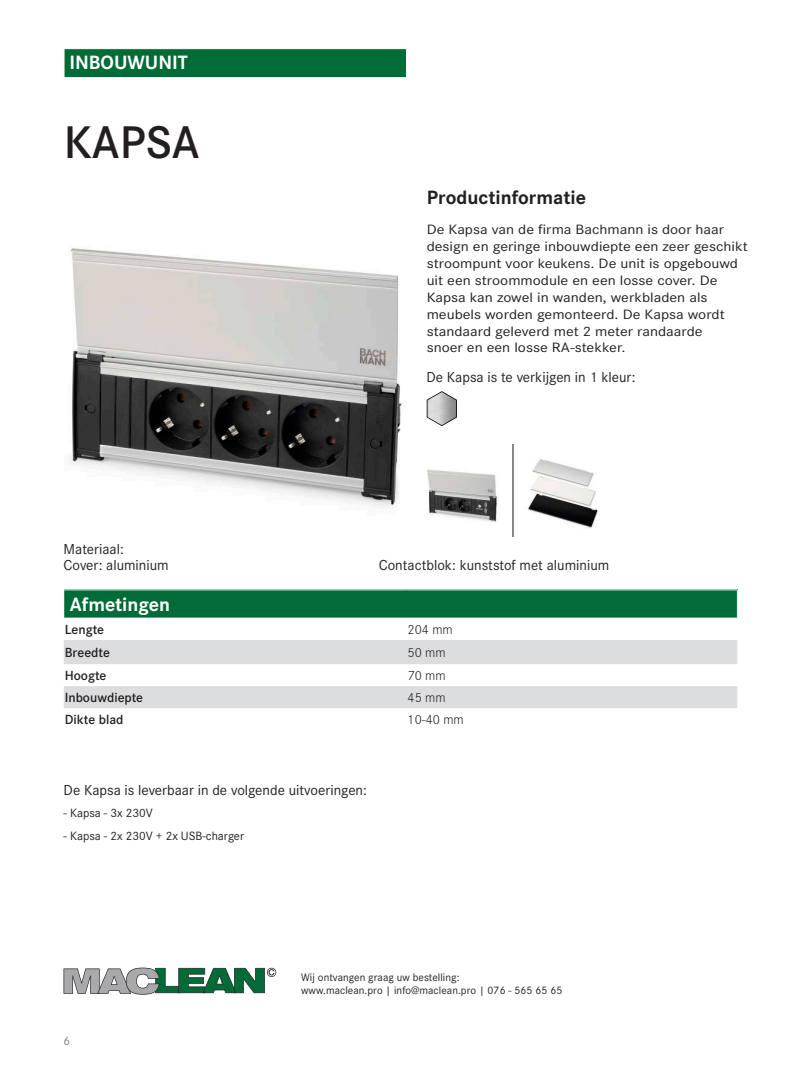
<style>
.page{position:relative;width:801px;height:1074px;background:#fff}
.page>*{position:absolute;margin:0;border:0;box-sizing:border-box;transform-origin:0 0}
.t1{font:600 47.5px "Corporate S";color:#231f20}
.t2{font:700 20px "Corporate S";color:#fff}
.t3{font:700 20px "Corporate S";color:#231f20}
.t4{font:15px/16.2px "Corporate S";color:#231f20}
.t5{font:14px/16.9px "Corporate S";color:#231f20;scale:1.14 1}
.t6{font:600 13.75px "Corporate S";color:#231f20}
.t7{font:300 13.75px "Corporate S";color:#231f20}
.t8{font:12.5px "Corporate S";color:#231f20}
.t9{font:12.5px "Corporate S";color:#808285}
.t10{font:11.25px/13.5px "Corporate S";letter-spacing:.005em;color:#231f20}
</style>
<div class="page">
<img style="left:70px;top:248px;width:332px;height:258px">
<div style="left:64px;top:590px;width:673px;height:28px;background:#006b36"></div>
<svg style="left:64px;top:640px;width:673px;height:68px;fill:#dcdddf"></svg>
<svg style="left:64px;top:590px;width:1px;height:28px"></svg>
<svg style="left:737px;top:590px;width:1px;height:28px"></svg>
<img style="left:427px;top:469px;width:71px;height:53px">
<img style="left:528px;top:459px;width:70px;height:70px">
<hr style="left:512px;top:444px;width:2px;height:93px;background:#858788">
<svg style="left:440px;top:391px;width:17px;height:35px"></svg>
<img style="left:427px;top:392px;width:29px;height:33px">
<div style="left:64px;top:49px;width:343px;height:29px;background:#006b36;border:1px solid #fff"></div>
<svg style="left:64px;top:967px;width:212px;height:27px"></svg>
<h2 class="t2" style="left:69px;top:49px;width:120px">INBOUWUNIT</h2>
<h1 class="t1" style="left:64px;top:110px;width:137px">KAPSA</h1>
<p class="t4" style="left:64px;top:540px;width:107px">Materiaal:<br>Cover: aluminium</p>
<h2 class="t3" style="left:427px;top:184px;width:161px">Productinformatie</h2>
<p class="t5" style="left:427px;top:221px;width:283px">De Kapsa van de firma Bachmann is door haar design en geringe inbouwdiepte een zeer geschikt stroompunt voor keukens. De unit is opgebouwd uit een stroommodule en een losse cover. De Kapsa kan zowel in wanden, werkbladen als meubels worden gemonteerd. De Kapsa wordt standaard geleverd met 2 meter randaarde<br>snoer en een losse RA-stekker.</p>
<p class="t4" style="left:426px;top:368px;width:210px">De Kapsa is te verkijgen in 1 kleur:</p>
<p class="t4" style="left:379px;top:556px;width:232px">Contactblok: kunststof met aluminium</p>
<h2 class="t2" style="left:70px;top:590px;width:102px">Afmetingen</h2>
<p class="t6" style="left:65px;top:620px;width:41px">Lengte</p>
<p class="t7" style="left:407px;top:620px;width:47px">204 mm</p>
<p class="t6" style="left:65px;top:643px;width:47px">Breedte</p>
<p class="t7" style="left:407px;top:643px;width:40px">50 mm</p>
<p class="t6" style="left:65px;top:666px;width:43px">Hoogte</p>
<p class="t7" style="left:407px;top:666px;width:40px">70 mm</p>
<p class="t6" style="left:65px;top:688px;width:80px">Inbouwdiepte</p>
<p class="t7" style="left:407px;top:688px;width:40px">45 mm</p>
<p class="t6" style="left:65px;top:710px;width:60px">Dikte blad</p>
<p class="t7" style="left:407px;top:710px;width:58px">10-40 mm</p>
<p class="t4" style="left:64px;top:781px;width:305px">De Kapsa is leverbaar in de volgende uitvoeringen:</p>
<p class="t8" style="left:64px;top:805px;width:91px">- Kapsa - 3x 230V</p>
<p class="t8" style="left:64px;top:827px;width:182px">- Kapsa - 2x 230V + 2x USB-charger</p>
<p class="t9" style="left:64px;top:1032px;width:8px">6</p>
<p class="t10" style="left:301px;top:970px;width:263px">Wij ontvangen graag uw bestelling:<br>www.maclean.pro | info@maclean.pro | 076 - 565 65 65</p>
</div>
